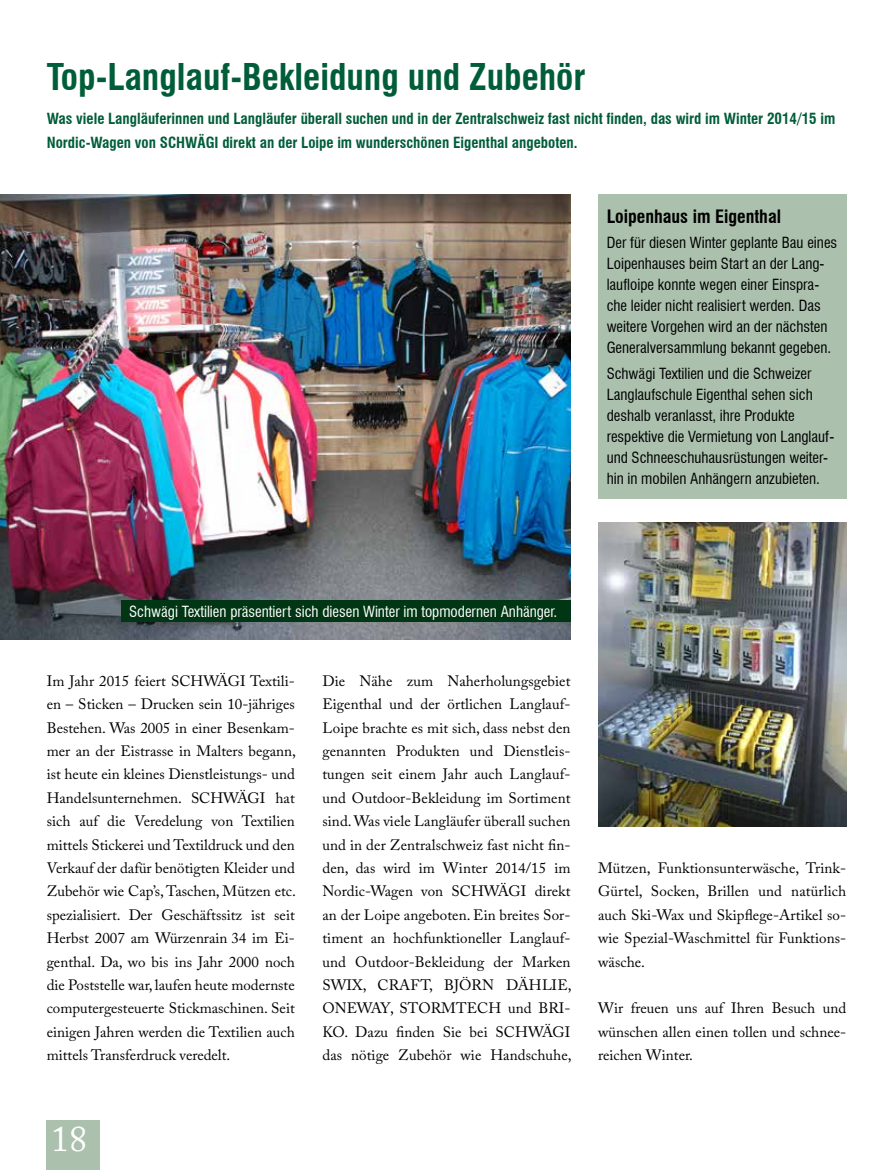
<style>
.page{position:relative;width:893px;height:1170px;background:#fff}
.page>*{position:absolute;margin:0;border:0;box-sizing:border-box;transform-origin:0 0}
.t1{font:700 condensed 36px "Swiss 721 BT";color:#005d3a}
.t2{font:36px "Adobe Caslon Pro";color:#fff}
.t3{font:700 condensed 18px "Swiss 721 BT";color:#000}
.t4{font:15px/23.4px "Adobe Caslon Pro";letter-spacing:.005em;color:#000;text-align:justify}
.t5{font:condensed 15px/21px "Swiss 721 BT";color:#000}
.t6{font:700 condensed 15px/23.4px "Swiss 721 BT";color:#005d3a}
.t7{font:condensed 15px "Swiss 721 BT";color:#fff}
</style>
<div class="page">
<img style="left:0;top:194px;width:570px;height:445px">
<div style="left:598px;top:194px;width:248px;height:304px;background:#abc0ad"></div>
<img style="left:598px;top:522px;width:248px;height:304px">
<div style="left:121px;top:600px;width:449px;height:22px;background:#003613"></div>
<div style="left:47px;top:1119px;width:53px;height:50px;background:#abc0ad"></div>
<h1 class="t1" style="left:47px;top:55px;width:540px">Top-Langlauf-Bekleidung und Zubehör</h1>
<p class="t6" style="left:47px;top:107px;width:790px">Was viele Langläuferinnen und Langläufer überall suchen und in der Zentralschweiz fast nicht finden, das wird im Winter 2014/15 im<br>Nordic-Wagen von SCHWÄGI direkt an der Loipe im wunderschönen Eigenthal angeboten.</p>
<p class="t3" style="left:607px;top:206px;width:176px">Loipenhaus im Eigenthal</p>
<p class="t5" style="left:607px;top:232px;width:232px">Der für diesen Winter geplante Bau eines Loipenhauses beim Start an der Lang&shy;laufloipe konnte wegen einer Einspra&shy;che leider nicht realisiert werden. Das weitere Vorgehen wird an der nächsten Generalversammlung bekannt gegeben.</p>
<p class="t5" style="left:607px;top:362px;width:229px">Schwägi Textilien und die Schweizer Langlaufschule Eigenthal sehen sich deshalb veranlasst, ihre Produkte respektive die Vermietung von Langlauf&shy;und Schneeschuhausrüstungen weiter&shy;hin in mobilen Anhängern anzubieten.</p>
<p class="t7" style="left:129px;top:602px;width:429px">Schwägi Textilien präsentiert sich diesen Winter im topmodernen Anhänger.</p>
<p class="t4" style="left:47px;top:669px;width:251px">Im Jahr 2015 feiert SCHWÄGI Textili&shy;en – Sticken – Drucken sein 10-jähriges Bestehen. Was 2005 in einer Besenkam&shy;mer an der Eistrasse in Malters begann, ist heute ein kleines Dienstleistungs- und Handelsunternehmen. SCHWÄGI hat sich auf die Veredelung von Textilien mittels Stickerei und Textildruck und den Verkauf der dafür benötigten Kleider und Zubehör wie Cap’s, Taschen, Mützen etc. spezialisiert. Der Geschäftssitz ist seit Herbst 2007 am Würzenrain 34 im Ei&shy;genthal. Da, wo bis ins Jahr 2000 noch die Poststelle war, laufen heute modernste computergesteuerte Stickmaschinen. Seit einigen Jahren werden die Textilien auch mittels Transferdruck veredelt.</p>
<p class="t4" style="left:322px;top:669px;width:251px">Die Nähe zum Naherholungsgebiet Eigenthal und der örtlichen Langlauf-Loipe brachte es mit sich, dass nebst den genannten Produkten und Dienstleis&shy;tungen seit einem Jahr auch Langlauf&shy;und Outdoor-Bekleidung im Sortiment sind. Was viele Langläufer überall suchen und in der Zentralschweiz fast nicht fin&shy;den, das wird im Winter 2014/15 im Nordic-Wagen von SCHWÄGI direkt an der Loipe angeboten. Ein breites Sor&shy;timent an hochfunktioneller Langlauf&shy;und Outdoor-Bekleidung der Marken SWIX, CRAFT, BJÖRN DÄHLIE, ONEWAY, STORMTECH und BRI-KO. Dazu finden Sie bei SCHWÄGI das nötige Zubehör wie Handschuhe,</p>
<h1 class="t2" style="left:51px;top:1117px;width:37px">18</h1>
<p class="t4" style="left:598px;top:856px;width:250px">Mützen, Funktionsunterwäsche, Trink-Gürtel, Socken, Brillen und natürlich auch Ski-Wax und Skipflege-Artikel so&shy;wie Spezial-Waschmittel für Funktions&shy;wäsche.</p>
<p class="t4" style="left:598px;top:996px;width:250px">Wir freuen uns auf Ihren Besuch und wünschen allen einen tollen und schnee&shy;reichen Winter.</p>
</div>
